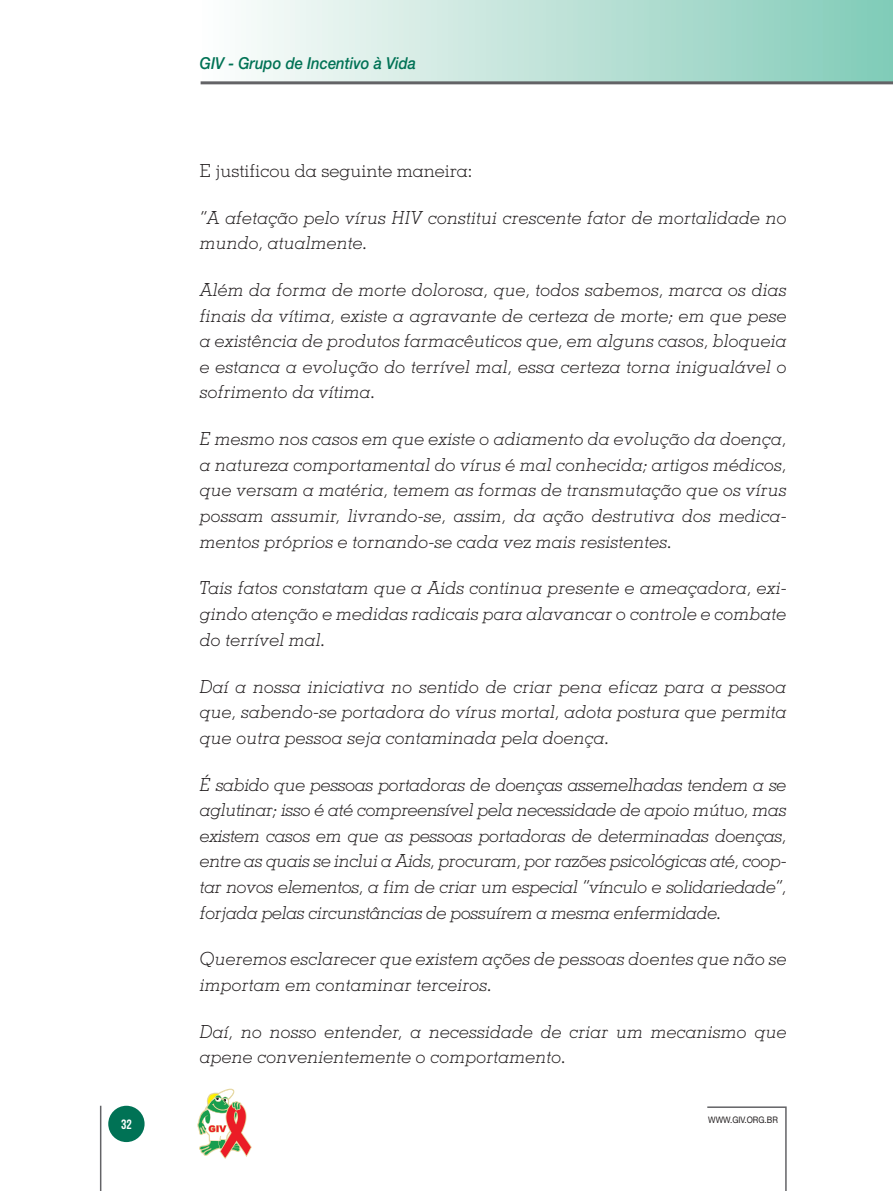
<style>
.page{position:relative;width:893px;height:1191px;background:#fff}
.page>*{position:absolute;margin:0;border:0;box-sizing:border-box;transform-origin:0 0}
.T1_corpo{font:italic 300 18px/25.7px "Memphis LT Std";color:#231f20;text-align:justify}
.T1_corpo-2{font:300 18px "Memphis LT Std";color:#231f20}
.t1{font:italic 500 16.5px "Helvetica Neue LT Std";color:#007255;scale:.9 1}
.t2{font:13.5px "Bebas Neue";color:#fff}
.t3{font:9px "Helvetica Neue LT Std";color:#231f20;scale:.9 1}
</style>
<div class="page">
<div style="left:196px;top:0;width:697px;height:83px;background:linear-gradient(to right,#fffdfd,#82cbb8)"></div>
<hr style="left:201px;top:81px;width:692px;height:3px;background:#636366">
<div style="left:108px;top:1105px;width:37px;height:37px;background:#007255;border-radius:50%"></div>
<hr style="left:100px;top:1105px;width:1px;height:86px;background:#636366">
<svg style="left:707px;top:1106px;width:80px;height:85px"></svg>
<svg style="left:197px;top:1088px;width:55px;height:71px"></svg>
<p class="t1" style="left:200px;top:54px;width:242px">GIV - Grupo de Incentivo à Vida</p>
<p class="T1_corpo-2" style="left:200px;top:159px;width:274px">E justificou da seguinte maneira:</p>
<p class="T1_corpo" style="left:200px;top:204px;width:588px">“A afetação pelo vírus HIV constitui crescente fator de mortalidade no mundo, atualmente.</p>
<p class="T1_corpo" style="left:200px;top:277px;width:588px">Além da forma de morte dolorosa, que, todos sabemos, marca os dias finais da vítima, existe a agravante de certeza de morte; em que pese a existência de produtos farmacêuticos que, em alguns casos, bloqueia e estanca a evolução do terrível mal, essa certeza torna inigualável o sofrimento da vítima.</p>
<p class="T1_corpo" style="left:200px;top:426px;width:588px">E mesmo nos casos em que existe o adiamento da evolução da doença, a natureza comportamental do vírus é mal conhecida; artigos médicos, que versam a matéria, temem as formas de transmutação que os vírus possam assumir, livrando-se, assim, da ação destrutiva dos medica&shy;mentos próprios e tornando-se cada vez mais resistentes.</p>
<p class="T1_corpo" style="left:200px;top:575px;width:588px">Tais fatos constatam que a Aids continua presente e ameaçadora, exi&shy;gindo atenção e medidas radicais para alavancar o controle e combate do terrível mal.</p>
<p class="T1_corpo" style="left:200px;top:673px;width:588px">Daí a nossa iniciativa no sentido de criar pena eficaz para a pessoa que, sabendo-se portadora do vírus mortal, adota postura que permita que outra pessoa seja contaminada pela doença.</p>
<p class="T1_corpo" style="left:200px;top:771px;width:588px">É sabido que pessoas portadoras de doenças assemelhadas tendem a se aglutinar; isso é até compreensível pela necessidade de apoio mútuo, mas existem casos em que as pessoas portadoras de determinadas doenças, entre as quais se inclui a Aids, procuram, por razões psicológicas até, coop&shy;tar novos elementos, a fim de criar um especial “vínculo e solidariedade”, forjada pelas circunstâncias de possuírem a mesma enfermidade.</p>
<p class="T1_corpo" style="left:200px;top:946px;width:588px">Queremos esclarecer que existem ações de pessoas doentes que não se importam em contaminar terceiros.</p>
<p class="T1_corpo" style="left:200px;top:1018px;width:588px">Daí, no nosso entender, a necessidade de criar um mecanismo que apene convenientemente o comportamento.</p>
<p class="t2" style="left:121px;top:1116px;width:12px">32</p>
<p class="t3" style="left:708px;top:1114px;width:79px">WWW.GIV.ORG.BR</p>
</div>
